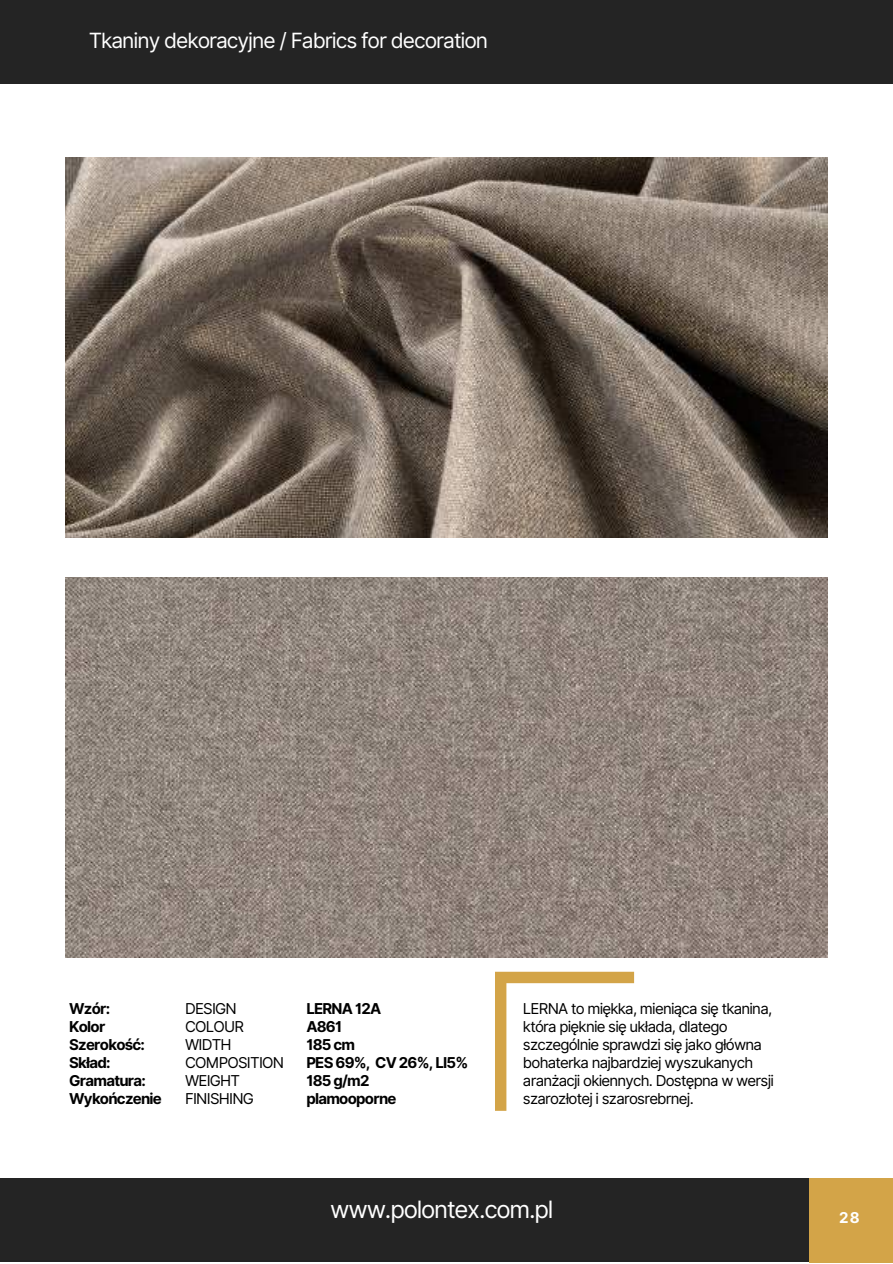
<style>
.page{position:relative;width:893px;height:1264px;background:#fff}
.page>*{position:absolute;margin:0;border:0;box-sizing:border-box;transform-origin:0 0}
.t1{font:23.85px "Inter";letter-spacing:-.05em;color:#fff}
.t2{font:21px "Inter";letter-spacing:-.05em;color:#fff}
.t3{font:15px/18px "Inter";letter-spacing:-.05em;color:#000}
.t4{font:700 15px/18px "Inter";letter-spacing:-.05em;color:#000}
.t5{font:700 15px "Inter";color:#fff}
</style>
<div class="page">
<div style="left:0;top:0;width:892px;height:83px;background:#242424"></div>
<div style="left:0;top:1178px;width:892px;height:83px;background:#242424"></div>
<div style="left:809px;top:1177px;width:83px;height:85px;background:#d3a448"></div>
<img style="left:65px;top:577px;width:762px;height:380px">
<img style="left:65px;top:157px;width:762px;height:380px">
<svg style="left:495px;top:971px;width:139px;height:139px"></svg>
<h2 class="t2" style="left:89px;top:28px;width:401px">Tkaniny dekoracyjne / Fabrics for decoration</h2>
<p class="t4" style="left:69px;top:999px;width:94px">Wzór:<br>Kolor<br>Szerokość:<br>Skład:<br>Gramatura:<br>Wykończenie</p>
<p class="t4" style="left:306px;top:999px;width:163px">LERNA 12A<br>A861<br>185 cm<br>PES 69%, CV 26%, LI5%<br>185 g/m2<br>plamooporne</p>
<p class="t3" style="left:185px;top:999px;width:101px">DESIGN<br>COLOUR<br>WIDTH<br>COMPOSITION<br>WEIGHT<br>FINISHING</p>
<p class="t3" style="left:523px;top:999px;width:252px">LERNA to miękka, mieniąca się tkanina, która pięknie się układa, dlatego szczególnie sprawdzi się jako główna bohaterka najbardziej wyszukanych aranżacji okiennych. Dostępna w wersji szarozłotej i szarosrebrnej.</p>
<h1 class="t1" style="left:330px;top:1195px;width:225px">www.polontex.com.pl</h1>
<p class="t5" style="left:839px;top:1208px;width:22px">28</p>
</div>
